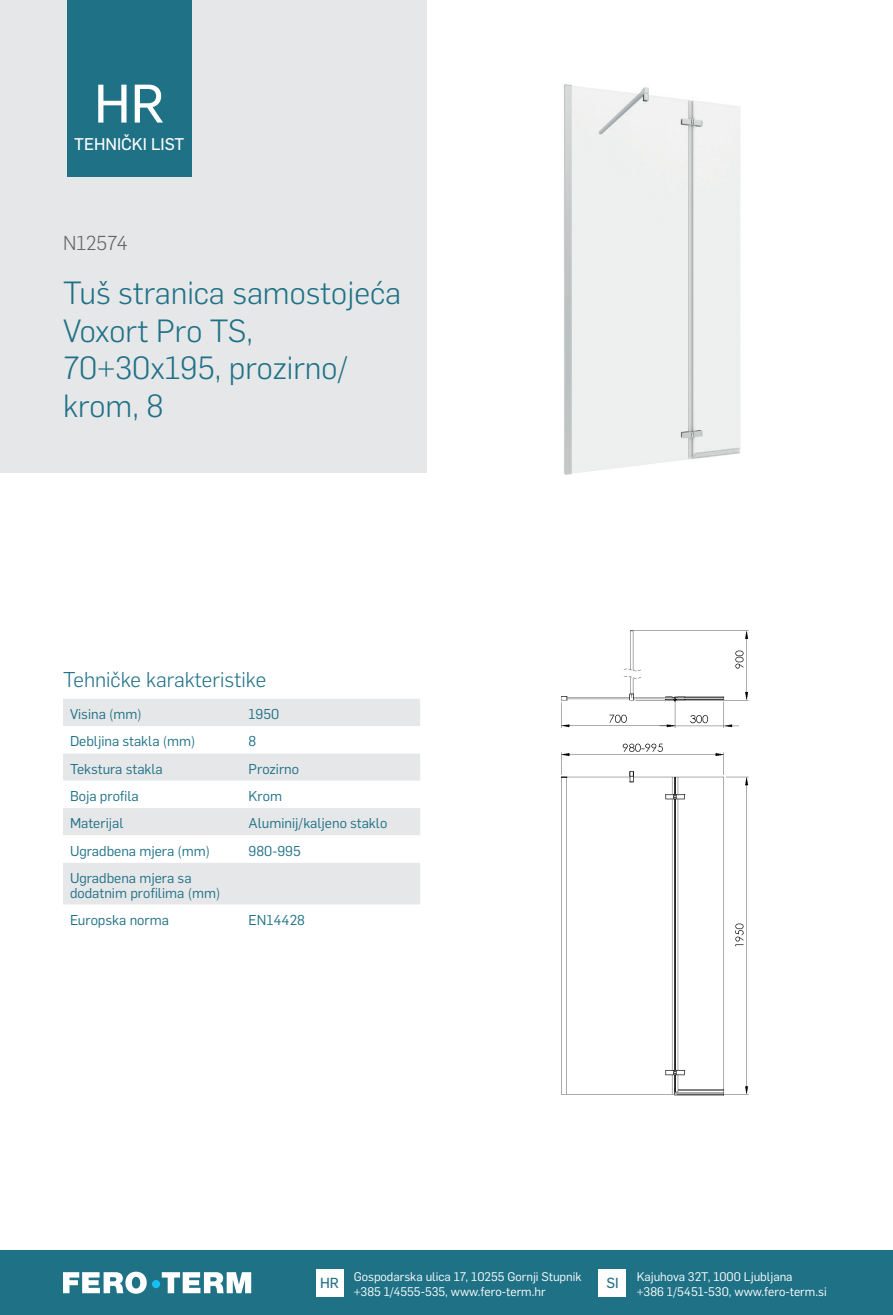
<style>
.page{position:relative;width:893px;height:1315px;background:#fff}
.page>*{position:absolute;margin:0;border:0;box-sizing:border-box;transform-origin:0 0}
.t1{font:53.2px "Flama Basic";color:#fff}
.t2{font:300 31.5px/37.8px "Flama";color:#1f7186}
.t3{font:300 21px "Flama";color:#1f7186}
.t4{font:300 19.78px "Flama";color:#636366}
.t5{font:16.62px "Flama Basic";color:#fff}
.t6{font:14.35px "Flama Basic";color:#1f7186}
.t7{font:14px/14.7px "Flama";color:#1f7186}
.t8{font:12.25px/15.8px "Flama";color:#fff}
</style>
<div class="page">
<div style="left:0;top:1250px;width:893px;height:65px;background:#1f7186"></div>
<div style="left:316px;top:1269px;width:27px;height:27px;background:#fff"></div>
<div style="left:599px;top:1269px;width:27px;height:27px;background:#fff"></div>
<svg style="left:63px;top:1271px;width:188px;height:22px"></svg>
<div style="left:152px;top:1280px;width:8px;height:8px;background:#15c0f2;border-radius:50%"></div>
<div style="left:0;top:0;width:427px;height:472px;background:#e6e7e9"></div>
<img style="left:564px;top:84px;width:177px;height:391px">
<img style="left:561px;top:630px;width:188px;height:466px">
<div style="left:67px;top:0;width:124px;height:177px;background:#1f7186"></div>
<div style="left:63px;top:699px;width:357px;height:27px;background:#e6e7e9"></div>
<svg style="left:63px;top:754px;width:357px;height:151px;fill:#e6e7e9"></svg>
<h1 class="t1" style="left:94px;top:66px;width:72px">HR</h1>
<p class="t5" style="left:74px;top:132px;width:112px">TEHNIČKI LIST</p>
<h3 class="t4" style="left:63px;top:229px;width:66px">N12574</h3>
<h2 class="t2" style="left:63px;top:272px;width:339px">Tuš stranica samostojeća<br>Voxort Pro TS,<br>70+30x195, prozirno/ krom, 8</h2>
<h3 class="t3" style="left:63px;top:665px;width:205px">Tehničke karakteristike</h3>
<p class="t7" style="left:70px;top:706px;width:73px">Visina (mm)</p>
<p class="t7" style="left:249px;top:706px;width:32px">1950</p>
<p class="t7" style="left:70px;top:733px;width:127px">Debljina stakla (mm)</p>
<p class="t7" style="left:249px;top:733px;width:9px">8</p>
<p class="t7" style="left:70px;top:760px;width:94px">Tekstura stakla</p>
<p class="t7" style="left:249px;top:760px;width:52px">Prozirno</p>
<p class="t7" style="left:70px;top:788px;width:70px">Boja profila</p>
<p class="t7" style="left:249px;top:788px;width:35px">Krom</p>
<p class="t7" style="left:70px;top:815px;width:55px">Materijal</p>
<p class="t7" style="left:249px;top:815px;width:140px">Aluminij/kaljeno staklo</p>
<p class="t7" style="left:70px;top:842px;width:142px">Ugradbena mjera (mm)</p>
<p class="t7" style="left:249px;top:842px;width:54px">980-995</p>
<p class="t7" style="left:70px;top:869px;width:152px">Ugradbena mjera sa dodatnim profilima (mm)</p>
<p class="t7" style="left:70px;top:911px;width:100px">Europska norma</p>
<p class="t7" style="left:249px;top:911px;width:58px">EN14428</p>
<p class="t6" style="left:320px;top:1272px;width:20px">HR</p>
<p class="t8" style="left:637px;top:1267px;width:191px">Kajuhova 32T, 1000 Ljubljana<br>+386 1/5451-530, www.fero-term.si</p>
<p class="t8" style="left:354px;top:1267px;width:229px">Gospodarska ulica 17, 10255 Gornji Stupnik +385 1/4555-535, www.fero-term.hr</p>
<p class="t6" style="left:606px;top:1272px;width:14px">SI</p>
</div>
